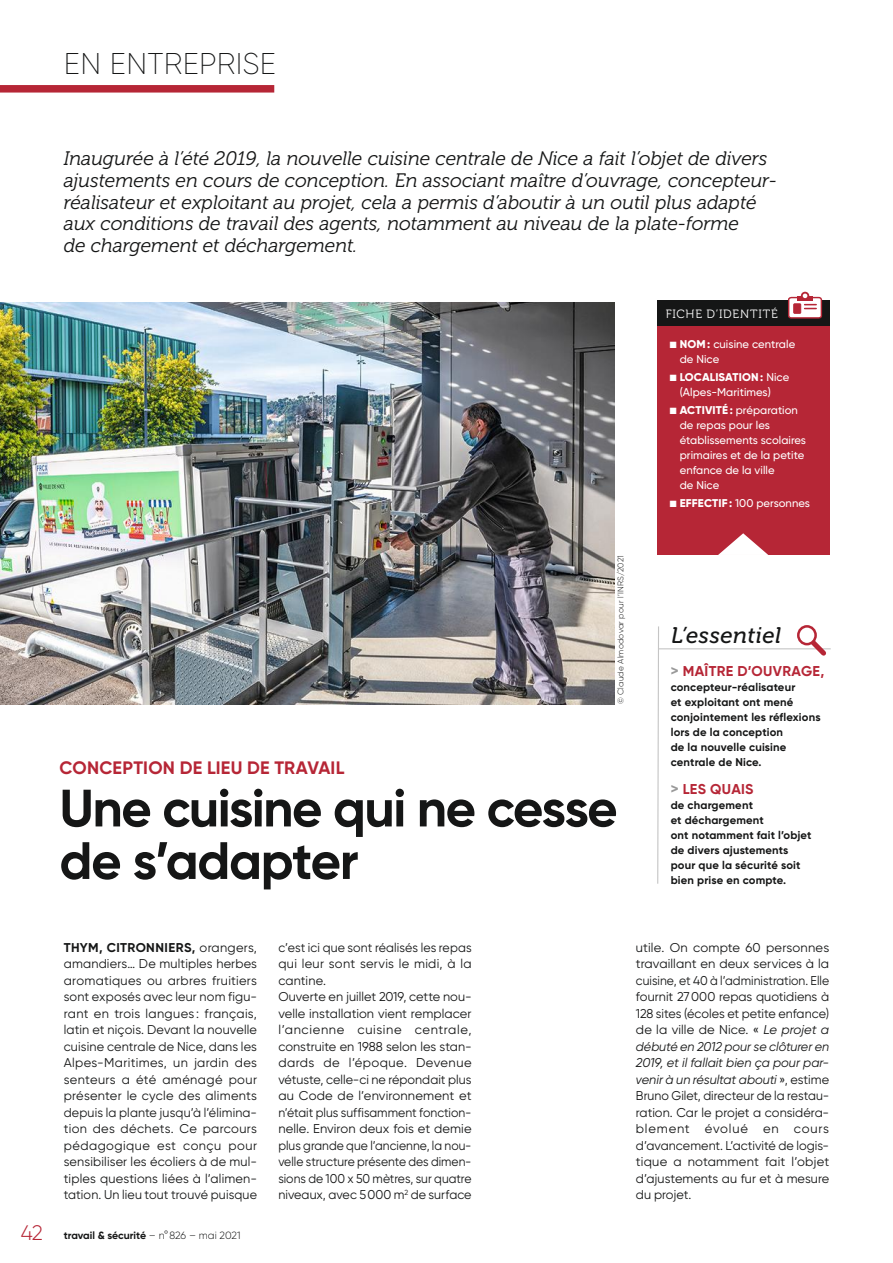
<style>
.page{position:relative;width:893px;height:1263px;background:#fff}
.page>*{position:absolute;margin:0;border:0;box-sizing:border-box;transform-origin:0 0}
.t1{font:700 52.5px/52.5px "Gilroy";letter-spacing:-.03em;color:#151616}
.t2{font:200 30px "Gilroy";letter-spacing:.01em;color:#151616}
.t3{font:italic 22.5px "Museo 500";letter-spacing:.025em;color:#151616}
.t4{font:300 21px "Gilroy";color:#b62636}
.t5{font:italic 19.5px/21.8px "Museo 300";color:#151616}
.t6{font:700 18px "Gilroy";letter-spacing:.015em;color:#b62636}
.t7{font:700 14.25px "Gilroy";letter-spacing:.025em;color:#b62636}
.t8{font:12.75px/16.5px "Gilroy";letter-spacing:.005em;color:#151616;text-align:justify}
.t9{font:12px "Museo 300";letter-spacing:.07em;color:#fff}
.t10{font:700 11.25px/15px "Gilroy";letter-spacing:.015em;color:#151616}
.t11{font:500 11.25px/15px "Gilroy";letter-spacing:.005em;color:#fff}
.t12{font:700 10.5px "Gilroy";color:#151616}
.t13{font:300 8.25px "Gilroy";letter-spacing:.025em;color:#151616}
.s1{font-weight:800}
.s2{font-size:15px;color:#999}
.s3{font-weight:700}
.s4{font-weight:300}
.s5{font-style:italic}
</style>
<div class="page">
<div style="left:0;top:85px;width:274px;height:8px;background:#b62636"></div>
<hr style="left:658px;top:648px;width:173px;height:1px;background:#c5c5c5">
<svg style="left:805px;top:638px;width:26px;height:18px"></svg>
<div style="left:798px;top:626px;width:18px;height:18px;background:#fff;border-radius:50%"></div>
<div style="left:797px;top:625px;width:20px;height:20px;border:3px solid #b62636;border-radius:50%"></div>
<svg style="left:657px;top:626px;width:3px;height:258px"></svg>
<div style="left:657px;top:300px;width:172px;height:26px;background:#151616"></div>
<svg style="left:788px;top:293px;width:35px;height:26px"></svg>
<div style="left:801px;top:292px;width:8px;height:8px;border:2px solid #b62636;border-radius:50%"></div>
<div style="left:657px;top:326px;width:172px;height:229px;background:#b62636"></div>
<svg style="left:718px;top:533px;width:50px;height:22px"></svg>
<img style="left:0;top:302px;width:615px;height:402px">
<h2 class="t2" style="left:64px;top:50px;width:213px">EN ENTREPRISE</h2>
<p class="t5" style="left:64px;top:149px;width:715px">Inaugurée à l’été 2019, la nouvelle cuisine centrale de Nice a fait l’objet de divers ajustements en cours de conception. En associant maître d’ouvrage, concepteur&shy;réalisateur et exploitant au projet, cela a permis d’aboutir à un outil plus adapté aux conditions de travail des agents, notamment au niveau de la plate-forme<br>de chargement et déchargement.</p>
<p class="t13" style="left:618px;top:704px;width:150px;rotate:-90deg">© Claude Almodovar pour l’INRS/2021</p>
<h3 class="t6" style="left:60px;top:761px;width:286px">CONCEPTION DE LIEU DE TRAVAIL</h3>
<h1 class="t1" style="left:60px;top:787px;width:560px">Une cuisine qui ne cesse de s’adapter</h1>
<p class="t9" style="left:666px;top:309px;width:114px">FICHE D’IDENTITÉ</p>
<p class="t11" style="left:680px;top:338px;width:117px;text-indent:-10px">■ <span class="s1">NOM :</span> cuisine centrale de Nice</p>
<p class="t11" style="left:680px;top:371px;width:111px;text-indent:-10px">■ <span class="s1">LOCALISATION:</span> Nice (Alpes-Maritimes)</p>
<p class="t11" style="left:680px;top:404px;width:128px;text-indent:-10px">■ <span class="s1">ACTIVITÉ :</span> préparation de repas pour les établissements scolaires primaires et de la petite enfance de la ville<br>de Nice</p>
<p class="t11" style="left:670px;top:497px;width:142px">■ <span class="s1">EFFECTIF :</span> 100 personnes</p>
<h3 class="t3" style="left:671px;top:627px;width:112px">L’essentiel</h3>
<p class="t7" style="left:671px;top:666px;width:155px"><span class="s2">&gt;</span> MAÎTRE D’OUVRAGE,</p>
<p class="t10" style="left:671px;top:681px;width:151px">concepteur-réalisateur<br>et exploitant ont mené conjointement les réflexions lors de la conception<br>de la nouvelle cuisine centrale de Nice.</p>
<p class="t7" style="left:671px;top:784px;width:84px"><span class="s2">&gt;</span> LES QUAIS</p>
<p class="t10" style="left:671px;top:799px;width:142px">de chargement<br>et déchargement<br>ont notamment fait l’objet de divers ajustements pour que la sécurité soit bien prise en compte.</p>
<h3 class="t4" style="left:21px;top:1225px;width:24px">42</h3>
<p class="t8" style="left:64px;top:940px;width:195px"><span class="s3">THYM, CITRONNIERS,</span> orangers, amandiers… De multiples herbes aromatiques ou arbres fruitiers sont exposés avec leur nom figu&shy;rant en trois langues : français, latin et niçois. Devant la nouvelle cuisine centrale de Nice, dans les Alpes-Maritimes, un jardin des senteurs a été aménagé pour présenter le cycle des aliments depuis la plante jusqu’à l’élimina&shy;tion des déchets. Ce parcours pédagogique est conçu pour sensibiliser les écoliers à de mul&shy;tiples questions liées à l’alimen&shy;tation. Un lieu tout trouvé puisque</p>
<p class="t12" style="left:64px;top:1232px;width:178px">travail &amp; sécurité <span class="s4">– n°826 – mai 2021</span></p>
<p class="t8" style="left:278px;top:940px;width:195px;text-align:left">c’est ici que sont réalisés les repas qui leur sont servis le midi, à la cantine.<br>Ouverte en juillet 2019, cette nou&shy;velle installation vient remplacer l’ancienne cuisine centrale, construite en 1988 selon les stan&shy;dards de l’époque. Devenue vétuste, celle-ci ne répondait plus au Code de l’environnement et n’était plus suffisamment fonction&shy;nelle. Environ deux fois et demie plus grande que l’ancienne, la nou&shy;velle structure présente des dimen&shy;sions de 100 x 50 mètres, sur quatre niveaux, avec 5000 m<sup>2</sup> de surface</p>
<p class="t8" style="left:636px;top:940px;width:195px">utile. On compte 60 personnes travaillant en deux services à la cuisine, et 40 à l’administration. Elle fournit 27000 repas quotidiens à 128 sites (écoles et petite enfance) de la ville de Nice. « <span class="s5">Le projet a débuté en 2012 pour se clôturer en 2019, et il fallait bien ça pour par&shy;venir à un résultat abouti</span> », estime Bruno Gilet, directeur de la restau&shy;ration. Car le projet a considéra&shy;blement évolué en cours d’avancement. L’activité de logis&shy;tique a notamment fait l’objet d’ajustements au fur et à mesure du projet.</p>
</div>
